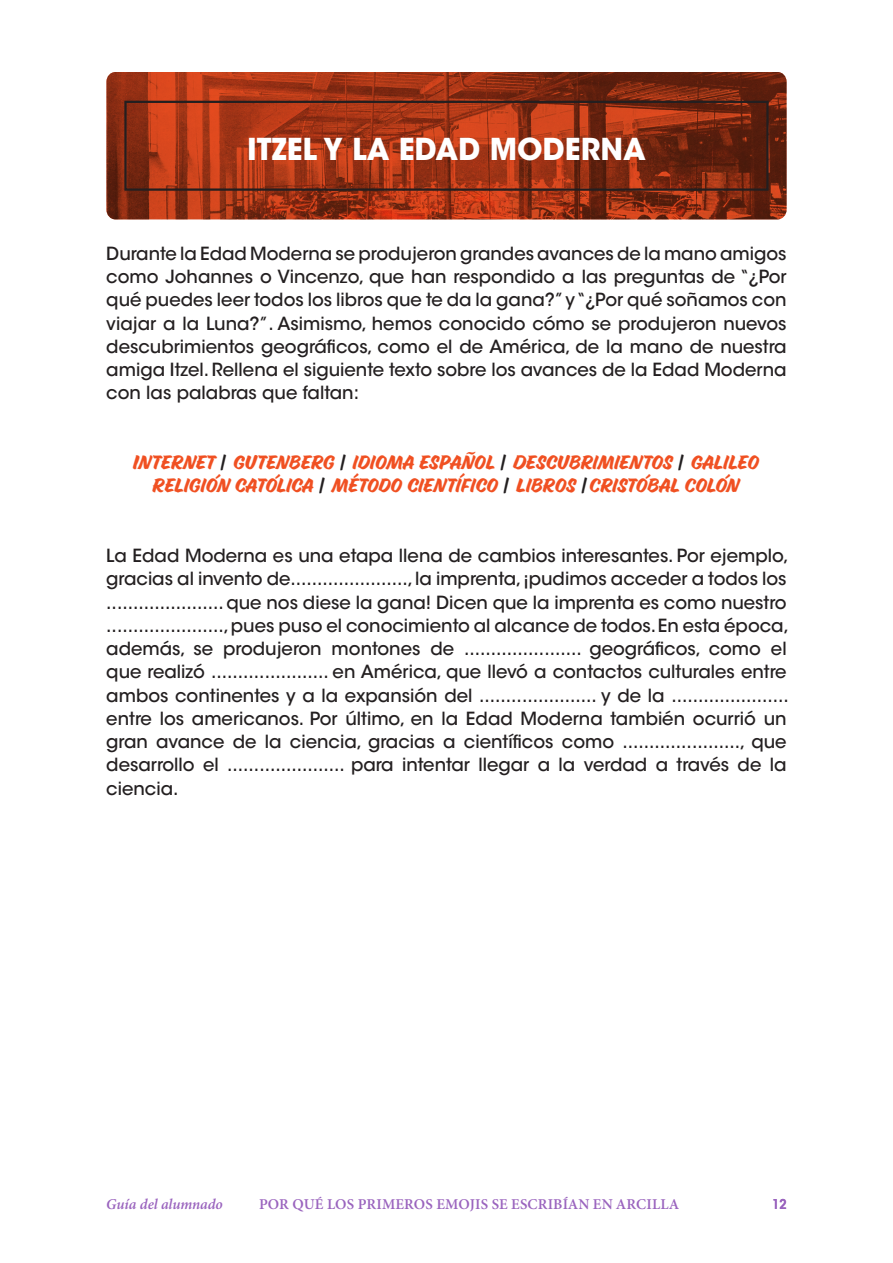
<style>
.page{position:relative;width:893px;height:1263px;background:#fff}
.page>*{position:absolute;margin:0;border:0;box-sizing:border-box;transform-origin:0 0}
.Texto_1{font:700 30px "ITC Avant Garde Std";color:#fff}
.TEXTO_OK_1{font:500 18px/23.2px "ITC Avant Garde Std";color:#231f20;text-align:justify}
.TEXTO_OK_1-2{font:18px/23.2px "Eds Market Regular Slant";color:#f05022;text-align:center}
.t1{font:600 15px "Minion Pro";letter-spacing:.01em;color:#9a64be}
.t2{font:italic 600 15px "Minion Pro";letter-spacing:-.01em;color:#9a64be}
.t3{font:600 condensed 13.5px "ITC Avant Garde Std";color:#9a64be}
.s1{color:#231f20}
</style>
<div class="page">
<img style="left:106px;top:72px;width:681px;height:147px">
<div style="left:124px;top:101px;width:645px;height:90px;border:2px solid #231f20"></div>
<p class="Texto_1" style="left:247px;top:129px;width:400px">ITZEL Y LA EDAD MODERNA</p>
<p class="TEXTO_OK_1" style="left:106px;top:242px;width:682px">Durante la Edad Moderna se produjeron grandes avances de la mano amigos como Johannes o Vincenzo, que han respondido a las preguntas de “¿Por qué puedes leer todos los libros que te da la gana?” y “¿Por qué soñamos con viajar a la Luna?”. Asimismo, hemos conocido cómo se produjeron nuevos descubrimientos geográficos, como el de América, de la mano de nuestra amiga Itzel. Rellena el siguiente texto sobre los avances de la Edad Moderna con las palabras que faltan:</p>
<p class="TEXTO_OK_1-2" style="left:134px;top:451px;width:627px">INTERNET <span class="s1">|</span> GUTENBERG <span class="s1">|</span> IDIOMA ESPAÑOL <span class="s1">|</span> DESCUBRIMIENTOS <span class="s1">|</span> GALILEO<br>RELIGIÓN CATÓLICA <span class="s1">|</span> MÉTODO CIENTÍFICO <span class="s1">|</span> LIBROS <span class="s1">|</span> CRISTÓBAL COLÓN</p>
<p class="TEXTO_OK_1" style="left:106px;top:544px;width:684px;text-align:left">La Edad Moderna es una etapa llena de cambios interesantes. Por ejemplo, gracias al invento de......................, la imprenta, ¡pudimos acceder a todos los ...................... que nos diese la gana! Dicen que la imprenta es como nuestro ......................, pues puso el conocimiento al alcance de todos. En esta época, además, se produjeron montones de ...................... geográficos, como el que realizó ...................... en América, que llevó a contactos culturales entre ambos continentes y a la expansión del ...................... y de la ...................... entre los americanos. Por último, en la Edad Moderna también ocurrió un gran avance de la ciencia, gracias a científicos como ......................, que desarrollo el ...................... para intentar llegar a la verdad a través de la ciencia.</p>
<p class="t2" style="left:106px;top:1195px;width:118px">Guía del alumnado</p>
<p class="t1" style="left:259px;top:1195px;width:422px">POR QUÉ LOS PRIMEROS EMOJIS SE ESCRIBÍAN EN ARCILLA</p>
<p class="t3" style="left:772px;top:1196px;width:16px">12</p>
</div>
